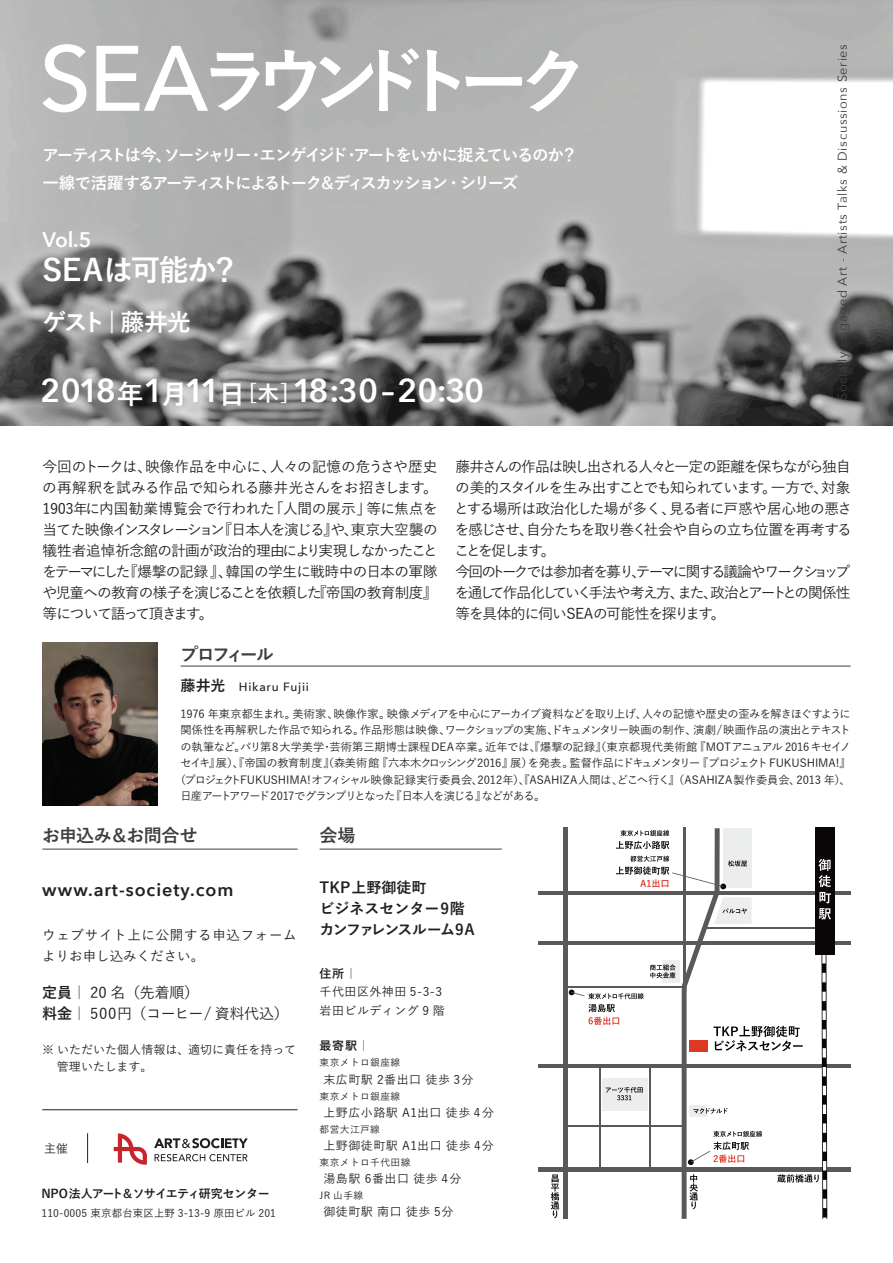
<style>
.page{position:relative;width:893px;height:1263px;background:#fff}
.page>*{position:absolute;margin:0;border:0;box-sizing:border-box;transform-origin:0 0}
.t1{font:600 33px "Avenir Next";letter-spacing:-.05em;color:#fff}
.t2{font:700 30px "Yu Go";letter-spacing:-.03em;color:#fff}
.t3{font:700 24px "Yu Go";letter-spacing:-.075em;color:#fff}
.t4{font:600 21px "Avenir Next";color:#fff}
.t5{font:600 18px "Avenir Next";letter-spacing:.055em;color:#231f20}
.t6{font:700 18px "Yu Go";letter-spacing:-.025em;color:#3e3e3e}
.t7{font:700 18px "Yu Go";letter-spacing:-.06em;color:#3e3e3e}
.t8{font:700 16.5px/28.5px "Yu Go";letter-spacing:-.13em;color:#fff}
.t9{font:700 15px/21px "Yu Go";color:#231f20}
.t10{font:500 15px/21px "Yu Go";letter-spacing:-.02em;color:#231f20}
.t11{font:500 14.7px/21px "Yu Go";letter-spacing:-.09em;color:#231f20;text-align:justify}
.t12{font:500 13.5px/21px "Yu Go";letter-spacing:.05em;color:#231f20}
.t13{font:12.75px "Avenir Next";letter-spacing:.05em;color:#3e3e3e}
.t14{font:500 12px/19.5px "Yu Go";letter-spacing:.04em;color:#231f20}
.t15{font:700 12px "Yu Go";letter-spacing:-.025em;color:#231f20}
.t16{font:500 12px/16.5px "Yu Go";color:#231f20}
.t17{font:500 12px "Avenir Next";letter-spacing:.06em;color:#231f20}
.t18{font:500 11.25px "Yu Go";letter-spacing:-.005em;color:#231f20}
.t19{font:500 11.25px "Yu Go";letter-spacing:-.03em;color:#231f20}
.t20{font:500 11.25px "Yu Go";letter-spacing:-.05em;color:#231f20}
.t21{font:500 11.25px "Yu Go";letter-spacing:-.085em;color:#231f20}
.t22{font:500 10.5px "Yu Go";letter-spacing:.005em;color:#231f20}
.t23{font:500 9.75px "Yu Go";letter-spacing:.04em;color:#231f20}
.s1{font-family:"Yu Go";font-weight:700;font-size:27px}
.s2{font-family:"Yu Go";font-weight:700;font-size:21px}
.s3{font-family:"Yu Go";font-weight:700;font-size:15px}
.s4{font-weight:700}
</style>
<div class="page">
<img style="left:0;top:0;width:893px;height:425px">
<svg style="left:114px;top:1133px;width:33px;height:32px"></svg>
<svg style="left:155px;top:1154px;width:93px;height:7px"></svg>
<svg style="left:154px;top:1138px;width:94px;height:10px"></svg>
<img style="left:42px;top:642px;width:116px;height:163px">
<hr style="left:42px;top:1109px;width:256px;height:1px;background:#231f20">
<hr style="left:87px;top:1133px;width:1px;height:30px;background:#231f20">
<svg style="left:43px;top:44px;width:43px;height:68px"></svg>
<svg style="left:96px;top:46px;width:164px;height:65px"></svg>
<svg style="left:266px;top:48px;width:153px;height:63px"></svg>
<svg style="left:427px;top:50px;width:151px;height:61px"></svg>
<hr style="left:538px;top:1167px;width:313px;height:4px;background:#595959">
<hr style="left:538px;top:1064px;width:313px;height:3px;background:#595959">
<hr style="left:566px;top:1125px;width:118px;height:1px;background:#595959">
<hr style="left:566px;top:986px;width:118px;height:2px;background:#595959">
<hr style="left:538px;top:941px;width:312px;height:3px;background:#595959">
<hr style="left:538px;top:891px;width:312px;height:3px;background:#595959">
<div style="left:563px;top:827px;width:5px;height:392px;background:#595959"></div>
<div style="left:815px;top:827px;width:20px;height:127px;background:#0a0507"></div>
<svg style="left:551px;top:1174px;width:8px;height:44px"></svg>
<svg style="left:569px;top:827px;width:262px;height:392px"></svg>
<hr style="left:42px;top:849px;width:256px;height:1px;background:#3e3e3e">
<hr style="left:320px;top:849px;width:182px;height:1px;background:#3e3e3e">
<hr style="left:181px;top:666px;width:670px;height:1px;background:#3e3e3e">
<p class="t8" style="left:42px;top:141px;width:537px">アーティストは今、ソーシャリー・エンゲイジド・アートをいかに捉えているのか？一線で活躍するアーティストによるトーク＆ディスカッション・シリーズ</p>
<h3 class="t4" style="left:43px;top:222px;width:50px">Vol.5</h3>
<h2 class="t2" style="left:42px;top:253px;width:199px">SEAは可能か？</h2>
<h3 class="t3" style="left:42px;top:309px;width:150px">ゲスト| 藤井光</h3>
<h1 class="t1" style="left:40px;top:363px;width:446px">2018<span class="s1">年</span>1<span class="s1">月</span>11<span class="s1">日</span><span class="s2">[木]</span> 18:30–20:30</h1>
<p class="t13" style="left:831px;top:400px;width:357px;rotate:-90deg">Socially Engaged Art - Artists Talks &amp; Discussions Series</p>
<p class="t11" style="left:42px;top:454px;width:397px">今回のトークは、映像作品を中心に、人々の記憶の危うさや歴史の再解釈を試みる作品で知られる藤井光さんをお招きします。1903年に内国勧業博覧会で行われた「人間の展示」等に焦点を当てた映像インスタレーション『日本人を演じる』や、東京大空襲の犠牲者追悼祈念館の計画が政治的理由により実現しなかったことをテーマにした『爆撃の記録』、韓国の学生に戦時中の日本の軍隊や児童への教育の様子を演じることを依頼した『帝国の教育制度』等について語って頂きます。</p>
<p class="t11" style="left:454px;top:454px;width:400px;text-align:left">藤井さんの作品は映し出される人々と一定の距離を保ちながら独自の美的スタイルを生み出すことでも知られています。一方で、対象とする場所は政治化した場が多く、見る者に戸惑や居心地の悪さを感じさせ、自分たちを取り巻く社会や自らの立ち位置を再考することを促します。<br>今回のトークでは参加者を募り、テーマに関する議論やワークショップを通して作品化していく手法や考え方、また、政治とアートとの関係性等を具体的に伺いSEAの可能性を探ります。</p>
<p class="t7" style="left:180px;top:644px;width:95px">プロフィール</p>
<p class="t17" style="left:181px;top:676px;width:130px"><span class="s3">藤井光</span> Hikaru Fujii</p>
<p class="t20" style="left:180px;top:703px;width:672px">1976 年東京都生まれ。美術家、映像作家。映像メディアを中心にアーカイブ資料などを取り上げ、人々の記憶や歴史の歪みを解きほぐすように</p>
<p class="t19" style="left:180px;top:719px;width:672px">関係性を再解釈した作品で知られる。作品形態は映像、ワークショップの実施、ドキュメンタリー映画の制作、演劇/映画作品の演出とテキスト</p>
<p class="t18" style="left:180px;top:736px;width:672px">の執筆など。パリ第8大学美学・芸術第三期博士課程DEA卒業。近年では、『爆撃の記録』（東京都現代美術館『MOTアニュアル 2016 キセイノ</p>
<p class="t19" style="left:180px;top:752px;width:672px">セイキ』展）、『帝国の教育制度』（森美術館『六本木クロッシング2016』展）を発表。監督作品にドキュメンタリー『プロジェクトFUKUSHIMA!』</p>
<p class="t18" style="left:175px;top:769px;width:678px">（プロジェクトFUKUSHIMA! オフィシャル映像記録実行委員会、2012年）、『ASAHIZA人間は、どこへ行く』（ASAHIZA製作委員会、2013 年）、</p>
<p class="t21" style="left:180px;top:785px;width:366px">日産アートアワード2017でグランプリとなった『日本人を演じる』などがある。</p>
<p class="t6" style="left:42px;top:825px;width:157px">お申込み＆お問合せ</p>
<p class="t5" style="left:42px;top:874px;width:193px">www.art-society.com</p>
<p class="t12" style="left:42px;top:923px;width:256px">ウェブサイト上に公開する申込フォームよりお申し込みください。</p>
<p class="t10" style="left:42px;top:980px;width:248px"><span class="s4">定員｜</span> 20 名（先着順）　<br><span class="s4">料金｜</span> 500円（コーヒー/ 資料代込）</p>
<p class="t16" style="left:57px;top:1040px;width:241px;text-indent:-15px">※ いただいた個人情報は、適切に責任を持って管理いたします。</p>
<p class="t14" style="left:44px;top:1137px;width:25px">主催</p>
<p class="t15" style="left:41px;top:1186px;width:242px">NPO法人アート＆ソサイエティ研究センター　</p>
<p class="t22" style="left:41px;top:1203px;width:236px">110-0005 東京都台東区上野 3-13-9 原田ビル 201</p>
<p class="t7" style="left:319px;top:825px;width:38px">会場</p>
<p class="t9" style="left:320px;top:878px;width:157px">TKP上野御徒町<br>ビジネスセンター9階カンファレンスルーム9A</p>
<p class="t15" style="left:320px;top:967px;width:39px">住所｜</p>
<p class="t14" style="left:320px;top:980px;width:127px">千代田区外神田 5-3-3岩田ビルディング 9 階</p>
<p class="t15" style="left:320px;top:1039px;width:52px">最寄駅｜</p>
<p class="t23" style="left:320px;top:1053px;width:82px">東京メトロ銀座線</p>
<p class="t14" style="left:323px;top:1069px;width:152px">末広町駅 2番出口 徒歩 3分</p>
<p class="t23" style="left:320px;top:1087px;width:82px">東京メトロ銀座線</p>
<p class="t14" style="left:323px;top:1102px;width:172px">上野広小路駅 A1出口 徒歩 4分</p>
<p class="t23" style="left:320px;top:1120px;width:62px">都営大江戸線</p>
<p class="t14" style="left:323px;top:1135px;width:172px">上野御徒町駅 A1出口 徒歩 4分</p>
<p class="t23" style="left:320px;top:1153px;width:92px">東京メトロ千代田線</p>
<p class="t14" style="left:323px;top:1168px;width:139px">湯島駅 6番出口 徒歩 4分</p>
<p class="t23" style="left:320px;top:1186px;width:45px">JR 山手線</p>
<p class="t14" style="left:323px;top:1201px;width:132px">御徒町駅 南口 徒歩 5分</p>
</div>
